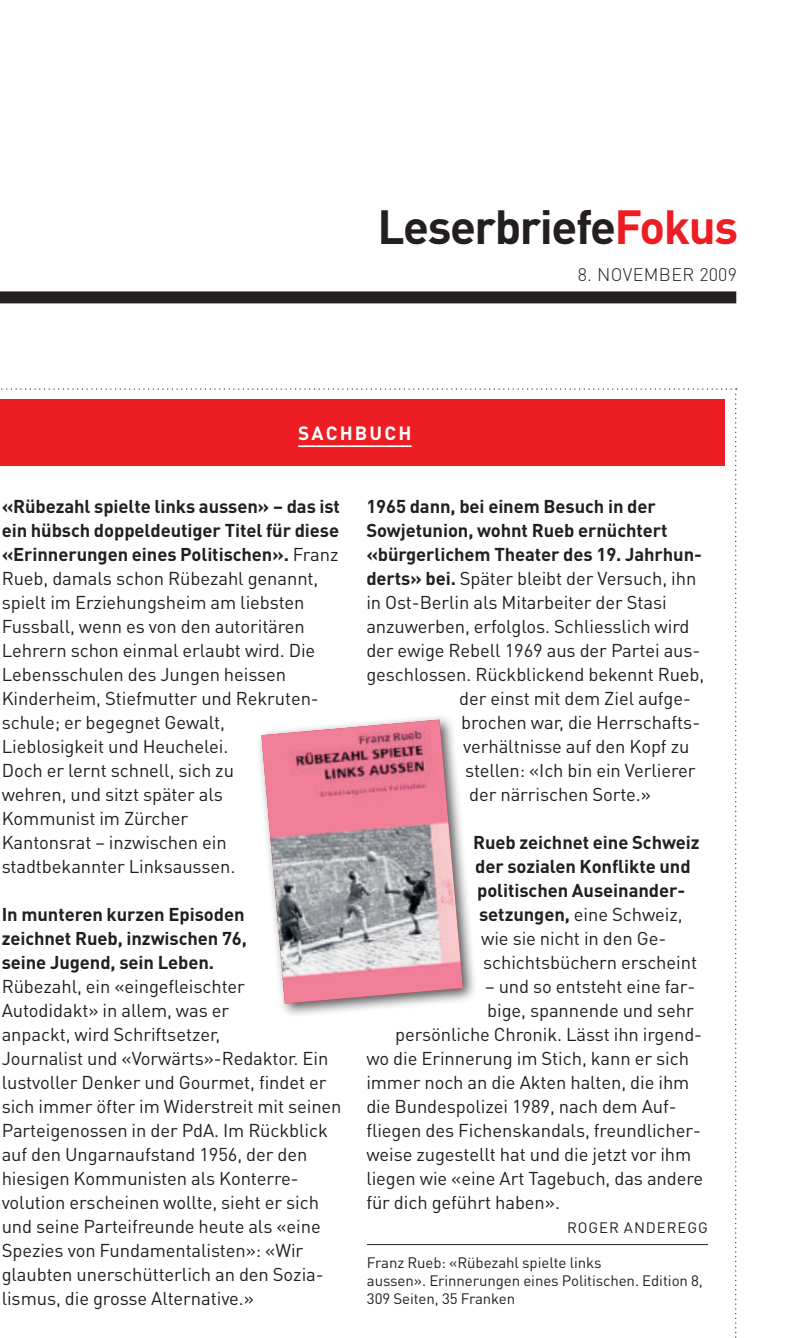
<style>
.page{position:relative;width:809px;height:1338px;background:#fff}
.page>*{position:absolute;margin:0;border:0;box-sizing:border-box;transform-origin:0 0}
.t1{font:700 47.4px "DIN Pro";letter-spacing:-.03em;color:#231f20}
.t2{font:700 19px "DIN Pro";letter-spacing:.115em;color:#fff}
.t3{font:18.4px/24px "DIN Pro";letter-spacing:-.005em;color:#231f20}
.t4{font:700 18.4px/24px "DIN Pro";letter-spacing:-.005em;color:#231f20}
.t5{font:300 18px "DIN Pro";letter-spacing:.02em;color:#231f20}
.t6{font:15px/18px "DIN Pro";letter-spacing:-.005em;color:#231f20}
.s1{color:#ee1d23}
.s2{font-weight:700}
</style>
<div class="page">
<div style="left:0;top:291px;width:736px;height:12px;background:#231f20"></div>
<hr style="left:367px;top:1244px;width:341px;height:1px;background:#231f20">
<div style="left:0;top:400px;width:725px;height:66px;background:#ee1d23"></div>
<hr style="left:298px;top:445px;width:113px;height:2px;background:#fff">
<div style="left:254px;top:713px;width:222px;height:304px;background:#231f20;opacity:.75"></div>
<img style="left:261px;top:720px;width:202px;height:284px">
<h1 class="t1" style="left:377px;top:194px;width:362px">Leserbriefe<span class="s1">Fokus</span></h1>
<p class="t5" style="left:577px;top:262px;width:160px">8. NOVEMBER 2009</p>
<p class="t2" style="left:298px;top:420px;width:115px">sachbuch</p>
<p class="t3" style="left:2px;top:493px;width:340px"><span class="s2">«Rübezahl spielte links aussen» – das ist ein hübsch doppeldeutiger Titel für diese «Erinnerungen eines Politischen».</span> Franz Rueb, damals schon Rübezahl genannt, spielt im Erziehungsheim am liebsten Fussball, wenn es von den autoritären Lehrern schon einmal erlaubt wird. Die Lebensschulen des Jungen heissen Kinderheim, Stiefmutter und Rekruten&shy;schule; er begegnet Gewalt,<br>Lieblosigkeit und Heuchelei.<br>Doch er lernt schnell, sich zu<br>wehren, und sitzt später als<br>Kommunist im Zürcher<br>Kantonsrat – inzwischen ein stadtbekannter Linksaussen.</p>
<p class="t4" style="left:2px;top:901px;width:247px">In munteren kurzen Episoden zeichnet Rueb, inzwischen 76, seine Jugend, sein Leben.</p>
<p class="t3" style="left:2px;top:973px;width:341px">Rübezahl, ein «eingefleischter Autodidakt» in allem, was er<br>anpackt, wird Schriftsetzer,<br>Journalist und «Vorwärts»-Redaktor. Ein lustvoller Denker und Gourmet, findet er sich immer öfter im Widerstreit mit seinen Parteigenossen in der PdA. I m Rückblick auf den Ungarnaufstand 1956, der den hiesigen Kommunisten als Konterre&shy;volution erscheinen wollte, sieht er sich und seine Parteifreunde heute als «eine Spezies von Fundamentalisten»: «Wir glaubten unerschütterlich an den Sozia&shy;lismus, die grosse Alternative.»</p>
<p class="t4" style="left:366px;top:493px;width:291px">1965 dann, bei einem Besuch in der</p>
<p class="t4" style="left:366px;top:517px;width:303px">Sowjetunion, wohnt Rueb ernüchtert</p>
<p class="t4" style="left:366px;top:541px;width:337px">«bürgerlichem Theater des 19. Jahrhun-</p>
<p class="t3" style="left:366px;top:565px;width:331px"><span class="s2">derts» bei.</span> Später bleibt der Versuch, ihn</p>
<p class="t3" style="left:366px;top:589px;width:302px">in Ost-Berlin als Mitarbeiter der Stasi</p>
<p class="t3" style="left:366px;top:613px;width:324px">anzuwerben, erfolglos. Schliesslich wird</p>
<p class="t3" style="left:366px;top:637px;width:335px">der ewige Rebell 1969 aus der Partei aus-</p>
<p class="t3" style="left:366px;top:661px;width:339px">geschlossen. Rückblickend bekennt Rueb,</p>
<p class="t3" style="left:459px;top:685px;width:233px">der einst mit dem Ziel aufge-</p>
<p class="t3" style="left:461px;top:709px;width:240px">brochen war, die Herrschafts-</p>
<p class="t3" style="left:463px;top:733px;width:228px">verhältnisse auf den Kopf zu</p>
<p class="t3" style="left:465px;top:757px;width:232px">stellen: «Ich bin ein Verlierer</p>
<p class="t3" style="left:469px;top:781px;width:183px">der närrischen Sorte.»</p>
<p class="t4" style="left:473px;top:829px;width:228px">Rueb zeichnet eine Schweiz</p>
<p class="t4" style="left:475px;top:853px;width:217px">der sozialen Konflikte und</p>
<p class="t4" style="left:477px;top:877px;width:209px">politischen Auseinander-</p>
<p class="t3" style="left:479px;top:901px;width:205px"><span class="s2">setzungen,</span> eine Schweiz,</p>
<p class="t3" style="left:481px;top:925px;width:186px">wie sie nicht in den Ge-</p>
<p class="t3" style="left:483px;top:949px;width:215px">schichtsbüchern erscheint</p>
<p class="t3" style="left:485px;top:973px;width:211px">– und so entsteht eine far-</p>
<p class="t3" style="left:487px;top:997px;width:208px">bige, spannende und sehr</p>
<p class="t3" style="left:395px;top:1021px;width:308px">persönliche Chronik. Lässt ihn irgend-</p>
<p class="t3" style="left:366px;top:1045px;width:324px">wo die Erinnerung im Stich, kann er sich</p>
<p class="t3" style="left:366px;top:1069px;width:324px">immer noch an die Akten halten, die ihm</p>
<p class="t3" style="left:366px;top:1093px;width:309px">die Bundespolizei 1989, nach dem Auf-</p>
<p class="t3" style="left:366px;top:1117px;width:336px">fliegen des Fichenskandals, freundlicher-</p>
<p class="t3" style="left:366px;top:1141px;width:326px">weise zugestellt hat und die jetzt vor ihm</p>
<p class="t3" style="left:366px;top:1165px;width:338px">liegen wie «eine Art Tagebuch, das andere</p>
<p class="t3" style="left:366px;top:1189px;width:195px">für dich geführt haben».</p>
<p class="t6" style="left:567px;top:1218px;width:121px">ROGER AN DEREGG</p>
<p class="t6" style="left:367px;top:1253px;width:337px">Franz Rueb: «Rübezahl spielte links<br>aussen». -Erinnerungen eines Politischen. Edition 8,<br>309 Seiten, 35 Franken</p>
</div>
